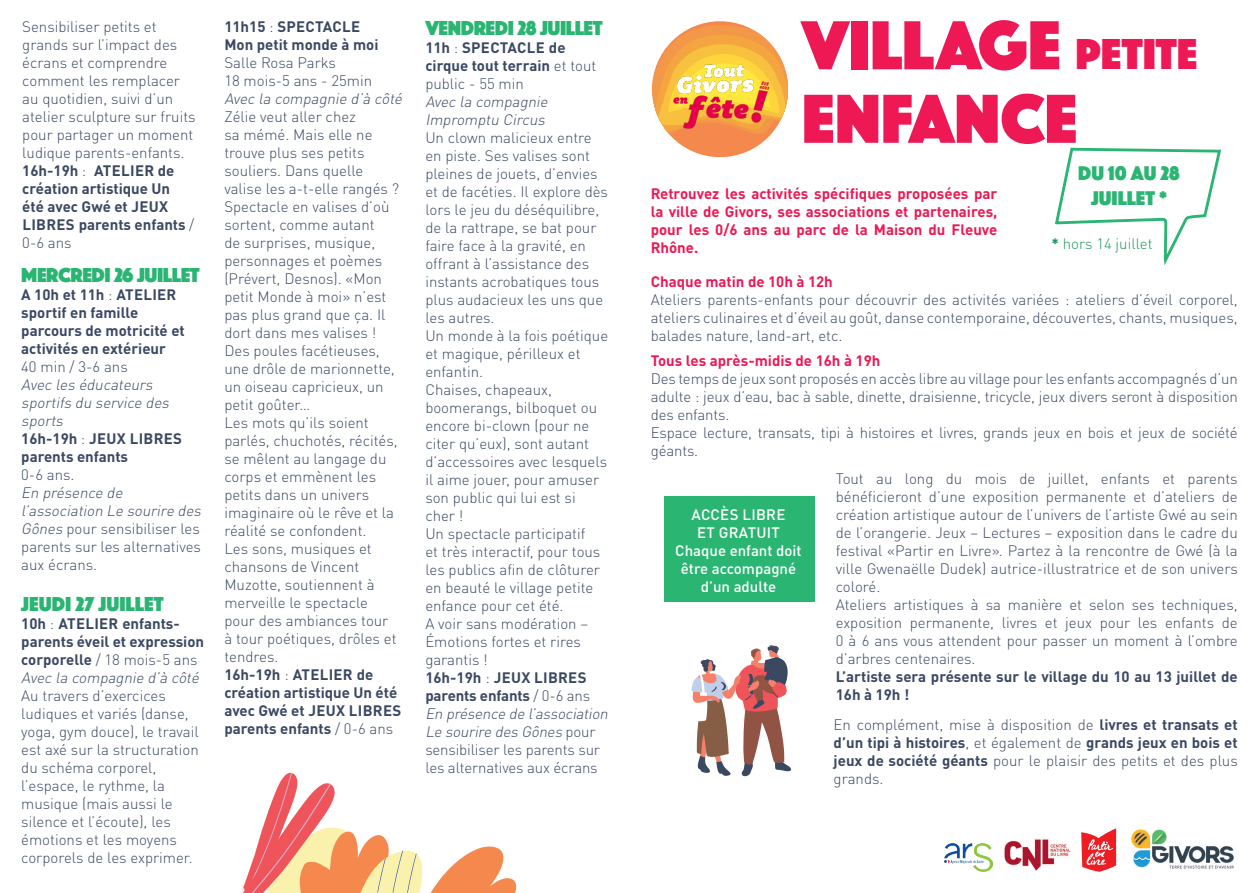
<style>
.page{position:relative;width:1259px;height:893px;background:#fff}
.page>*{position:absolute;margin:0;border:0;box-sizing:border-box;transform-origin:0 0}
.Gros_titre{font:72px "Phosphate Solid";color:#ed1854}
.texte_basic_B{font:21px "Phosphate Solid";letter-spacing:-.02em;color:#2ab573}
.texte_basic_B-2{font:21px "Phosphate Solid";color:#2ab573}
.titre_2{font:20.55px "Phosphate Solid";color:#2ab573}
.texte_basic_B-3{font:300 15px/18px "DIN Pro";color:#3b4862}
.texte_basic_B-4{font:700 15px/18px "DIN Pro";color:#3b4862}
.texte_basic_B-5{font:700 15px/18px "DIN Pro";color:#ed1854;text-align:justify}
.texte_basic_B-6{font:italic 300 15px/18px "DIN Pro";color:#3b4862}
.texte_basic_B-7{font:500 15px/18px "DIN Pro";color:#fff;text-align:center}
.texte_basic_B-8{font:500 15px/18px "DIN Pro";letter-spacing:.02em;color:#fff;text-align:center}
.texte_basic_B-9{font:300 15px "DIN Pro";color:#1f955e}
.s1{font-weight:300}
.s2{font-weight:700}
.s3{font-style:italic}
.s4{font-size:45px}
</style>
<div class="page">
<svg style="left:1055px;top:147px;width:166px;height:118px"></svg>
<div style="left:663px;top:496px;width:151px;height:106px;background:#2ab573"></div>
<svg style="left:691px;top:645px;width:100px;height:131px"></svg>
<img style="left:944px;top:844px;width:49px;height:28px">
<img style="left:1004px;top:839px;width:67px;height:32px">
<svg style="left:1081px;top:828px;width:35px;height:44px"></svg>
<img style="left:1131px;top:829px;width:103px;height:40px">
<svg style="left:241px;top:773px;width:275px;height:120px"></svg>
<div style="left:652px;top:21px;width:136px;height:136px;background:#f5884c;border-radius:68px"></div>
<svg style="left:652px;top:25px;width:136px;height:98px"></svg>
<img style="left:661px;top:46px;width:122px;height:92px">
<p class="texte_basic_B-3" style="left:22px;top:16px;width:175px">Sensibiliser petits et grands sur l’impact des écrans et comprendre comment les remplacer au quotidien, suivi d’un atelier sculpture sur fruits pour partager un moment ludique parents-enfants.</p>
<p class="texte_basic_B-4" style="left:22px;top:160px;width:173px">16h-19h <span class="s1">:</span> ATELIER de création artistique Un été avec Gwé et JEUX<br>LIBRES parents enfants <span class="s1">/<br>0-6 ans</span></p>
<p class="texte_basic_B" style="left:21px;top:260px;width:180px">MERCREDI 26 JUILLET</p>
<p class="texte_basic_B-4" style="left:21px;top:284px;width:165px">A 10h et 11h <span class="s1">:</span> ATELIER sportif en famille parcours de motricité et activités en extérieur<br><span class="s1">40 min / 3-6 ans</span></p>
<p class="texte_basic_B-6" style="left:21px;top:374px;width:153px">Avec les éducateurs sportifs du service des sports</p>
<p class="texte_basic_B-3" style="left:21px;top:428px;width:185px"><span class="s2">16h-19h</span> : <span class="s2">JEUX LIBRES parents enfants<br></span>0-6 ans.<br><span class="s3">En présence de l’association Le sourire des<br>Gônes</span> pour sensibiliser les parents sur les alternatives aux écrans.</p>
<p class="texte_basic_B-2" style="left:21px;top:589px;width:144px">JEUDI 27 JUILLET</p>
<p class="texte_basic_B-4" style="left:21px;top:613px;width:184px">10h <span class="s1">:</span> ATELIER enfants&shy;parents éveil et expression corporelle <span class="s1">/ 18 mois-5 ans</span></p>
<p class="texte_basic_B-6" style="left:21px;top:668px;width:183px">Avec la compagnie d’à côté</p>
<p class="texte_basic_B-3" style="left:21px;top:686px;width:179px">Au travers d’exercices ludiques et variés (danse, yoga, gym douce), le travail est axé sur la structuration du schéma corporel, l’espace, le rythme, la musique (mais aussi le silence et l’écoute), les émotions et les moyens corporels de les exprimer.</p>
<p class="texte_basic_B-4" style="left:224px;top:16px;width:137px">11h15 <span class="s1">:</span> SPECTACLE</p>
<p class="texte_basic_B-4" style="left:224px;top:34px;width:156px">Mon petit monde à moi</p>
<p class="texte_basic_B-3" style="left:224px;top:52px;width:149px">Salle Rosa Parks<br>18 mois-5 ans - 25min</p>
<p class="texte_basic_B-6" style="left:224px;top:88px;width:183px">Avec la compagnie d’à côté</p>
<p class="texte_basic_B-3" style="left:224px;top:106px;width:176px">Zélie veut aller chez<br>sa mémé. Mais elle ne trouve plus ses petits souliers. Dans quelle valise les a-t-elle rangés ?<br>Spectacle en valises d’où sortent, comme autant<br>de surprises, musique, personnages et poèmes (Prévert, Desnos). «Mon petit Monde à moi» n’est pas plus grand que ça. Il dort dans mes valises !<br>Des poules facétieuses, une drôle de marionnette, un oiseau capricieux, un petit goûter…</p>
<p class="texte_basic_B-3" style="left:224px;top:412px;width:175px">Les mots qu’ils soient parlés, chuchotés, récités, se mêlent au langage du corps et emmènent les petits dans un univers imaginaire où le rêve et la réalité se confondent.</p>
<p class="texte_basic_B-3" style="left:224px;top:538px;width:174px">Les sons, musiques et chansons de Vincent<br>Muzotte, soutiennent à merveille le spectacle pour des ambiances tour à tour poétiques, drôles et tendres.</p>
<p class="texte_basic_B-4" style="left:224px;top:664px;width:178px">16h-19h <span class="s1">:</span> ATELIER de création artistique Un été avec Gwé et JEUX LIBRES parents enfants <span class="s1">/ 0-6 ans</span></p>
<p class="texte_basic_B" style="left:425px;top:13px;width:179px">VENDREDI 28 JUILLET</p>
<p class="texte_basic_B-4" style="left:425px;top:37px;width:173px">11h <span class="s1">:</span> SPECTACLE de cirque tout terrain <span class="s1">et tout public - 55 min</span></p>
<p class="texte_basic_B-6" style="left:425px;top:92px;width:127px">Avec la compagnie<br>Impromptu Circus</p>
<p class="texte_basic_B-3" style="left:425px;top:128px;width:184px">Un clown malicieux entre en piste. Ses valises sont pleines de jouets, d’envies et de facéties. Il explore dès lors le jeu du déséquilibre, de la rattrape, se bat pour faire face à la gravité, en offrant à l’assistance des instants acrobatiques tous plus audacieux les uns que les autres.</p>
<p class="texte_basic_B-3" style="left:425px;top:326px;width:184px">Un monde à la fois poétique et magique, périlleux et enfantin.</p>
<p class="texte_basic_B-3" style="left:425px;top:380px;width:183px">Chaises, chapeaux, boomerangs, bilboquet ou encore bi-clown (pour ne citer qu’eux), sont autant d’accessoires avec lesquels il aime jouer, pour amuser son public qui lui est si cher !</p>
<p class="texte_basic_B-3" style="left:425px;top:524px;width:177px">Un spectacle participatif et très interactif, pour tous les publics afin de clôturer en beauté le village petite enfance pour cet été.</p>
<p class="texte_basic_B-3" style="left:425px;top:614px;width:164px">A voir sans modération –<br>Émotions fortes et rires garantis !</p>
<p class="texte_basic_B-4" style="left:425px;top:667px;width:166px">16h-19h <span class="s1">:</span> JEUX LIBRES parents enfants <span class="s1">/ 0-6 ans</span></p>
<p class="texte_basic_B-3" style="left:425px;top:704px;width:188px"><span class="s3">En présence de l’association<br>Le sourire des Gônes</span> p o u r sensibiliser les parents sur les alternatives aux écrans</p>
<p class="Gros_titre" style="left:801px;top:-6px;width:397px">VILLAGE <span class="s4">PETITE</span></p>
<p class="Gros_titre" style="left:801px;top:68px;width:277px">ENFANCE</p>
<p class="texte_basic_B-5" style="left:651px;top:183px;width:348px">Retrouvez les activités spécifiques proposées par la ville de Givors, ses associations et partenaires, pour les 0/6 ans au parc de la Maison du Fleuve Rhône.</p>
<p class="titre_2" style="left:1078px;top:159px;width:103px">DU 10 AU 28</p>
<p class="titre_2" style="left:1091px;top:184px;width:77px">JUILLET *</p>
<p class="texte_basic_B-9" style="left:1051px;top:232px;width:102px"><span class="s2">*</span> hors 14 juillet</p>
<p class="texte_basic_B-5" style="left:651px;top:271px;width:184px">Chaque matin de 10h à 12h</p>
<p class="texte_basic_B-3" style="left:651px;top:289px;width:588px;text-align:justify">Ateliers parents-enfants pour découvrir des activités variées : ateliers d’éveil corporel, ateliers culinaires et d’éveil au goût, danse contemporaine, découvertes, chants, musiques, balades nature, land-art, etc.</p>
<p class="texte_basic_B-5" style="left:651px;top:350px;width:231px">Tous les après-midis de 16h à 19h</p>
<p class="texte_basic_B-3" style="left:651px;top:368px;width:588px;text-align:justify">Des temps de jeux sont proposés en accès libre au village pour les enfants accompagnés d’un adulte : jeux d’eau, bac à sable, dinette, draisienne, tricycle, jeux divers seront à disposition des enfants.</p>
<p class="texte_basic_B-3" style="left:651px;top:422px;width:588px">Espace lecture, transats, tipi à histoires et livres, grands jeux en bois et jeux de société géants.</p>
<p class="texte_basic_B-8" style="left:691px;top:504px;width:95px">ACCÈS LIBRE<br>ET GRATUIT</p>
<p class="texte_basic_B-7" style="left:675px;top:540px;width:128px">Chaque enfant doit être accompagné d’un adulte</p>
<p class="texte_basic_B-3" style="left:836px;top:468px;width:403px;text-align:justify">Tout au long du mois de juillet, enfants et parents bénéficieront d’une exposition permanente et d’ateliers de création artistique autour de l’univers de l’artiste Gwé au sein de l’orangerie. Jeux – Lectures – exposition dans le cadre du festival «Partir en Livre». Partez à la rencontre de Gwé (à la ville Gwenaëlle Dudek) autrice-illustratrice et de son univers coloré.</p>
<p class="texte_basic_B-3" style="left:836px;top:594px;width:403px;text-align:justify">Ateliers artistiques à sa manière et selon ses techniques, exposition permanente, livres et jeux pour les enfants de 0 à 6 ans vous attendent pour passer un moment à l’ombre d’arbres centenaires.</p>
<p class="texte_basic_B-4" style="left:836px;top:666px;width:403px">L’artiste sera présente sur le village du 10 au 13 juillet de<br>16h à 19h !</p>
<p class="texte_basic_B-3" style="left:833px;top:715px;width:405px;text-align:justify">En complément, mise à disposition de <span class="s2">livres et transats et d’un tipi à histoires</span>, et également de <span class="s2">grands jeux en bois et jeux de société géants</span> pour le plaisir des petits et des plus grands.</p>
</div>
